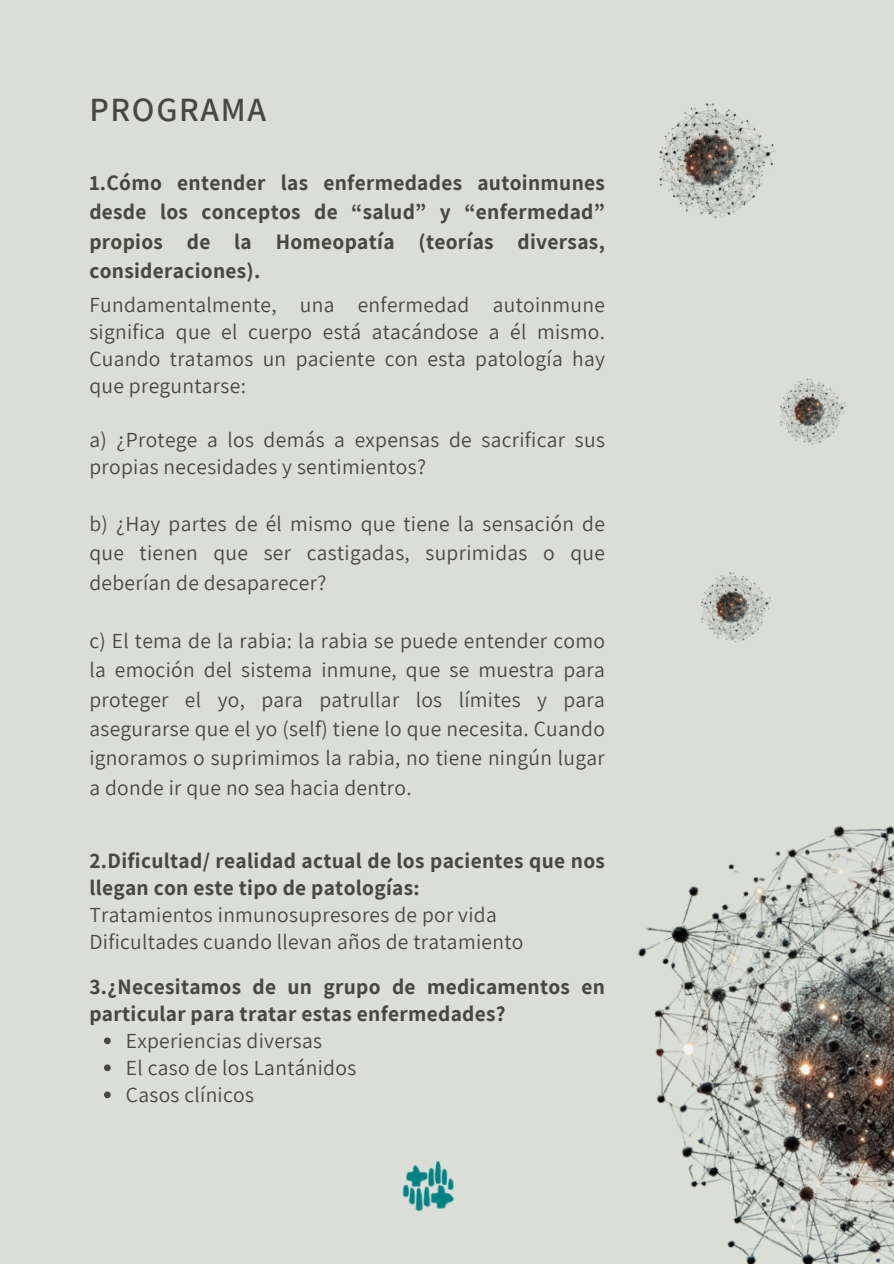
<style>
.page{position:relative;width:894px;height:1264px;background:#fff}
.page>*{position:absolute;margin:0;border:0;box-sizing:border-box;transform-origin:0 0}
.t1{font:600 33.9px "Assistant";letter-spacing:.05em;color:#4a483e}
.t2{font:21.45px/29.2px "Assistant";letter-spacing:.015em;color:#4a483e;text-align:justify}
.t3{font:700 21.45px/29.2px "Assistant";letter-spacing:.015em;color:#4a483e}
</style>
<div class="page">
<div style="left:0;top:0;width:893px;height:1263px;background:#daded7"></div>
<svg style="left:104px;top:1037px;width:7px;height:7px"></svg>
<svg style="left:104px;top:1064px;width:7px;height:7px"></svg>
<svg style="left:104px;top:1091px;width:7px;height:7px"></svg>
<img style="left:402px;top:1161px;width:52px;height:51px">
<img style="left:638px;top:826px;width:255px;height:437px">
<img style="left:659px;top:103px;width:117px;height:115px">
<img style="left:779px;top:378px;width:68px;height:67px">
<img style="left:701px;top:572px;width:70px;height:71px">
<p class="t1" style="left:89px;top:87px;width:178px">PROGRAMA</p>
<p class="t3" style="left:89px;top:167px;width:517px;text-align:justify">1.Cómo entender las enfermedades autoinmunes desde los conceptos de “salud” y “enfermedad” propios de la Homeopatía (teorías diversas, consideraciones).</p>
<p class="t2" style="left:89px;top:290px;width:517px;line-height:27px">Fundamentalmente, una enfermedad autoinmune significa que el cuerpo está atacándose a él mismo.<br>Cuando tratamos un paciente con esta patología hay que preguntarse:</p>
<p class="t2" style="left:89px;top:425px;width:517px;line-height:27px">a) ¿Protege a los demás a expensas de sacrificar sus propias necesidades y sentimientos?</p>
<p class="t2" style="left:89px;top:508px;width:517px">b) ¿Hay partes de él mismo que tiene la sensación de que tienen que ser castigadas, suprimidas o que deberían de desaparecer?</p>
<p class="t2" style="left:89px;top:625px;width:517px">c) El tema de la rabia: la rabia se puede entender como la emoción del sistema inmune, que se muestra para proteger el yo, para patrullar los límites y para asegurarse que el yo (self) tiene lo que necesita. Cuando ignoramos o suprimimos la rabia, no tiene ningún lugar a donde ir que no sea hacia dentro.</p>
<p class="t3" style="left:89px;top:846px;width:517px;line-height:27px">2.Dificultad/ realidad actual de los pacientes que nos llegan con este tipo de patologías:</p>
<p class="t2" style="left:89px;top:899px;width:409px">Tratamientos inmunosupresores de por vida</p>
<p class="t2" style="left:89px;top:926px;width:435px">Dificultades cuando llevan años de tratamiento</p>
<p class="t3" style="left:89px;top:972px;width:517px;line-height:27px">3.¿Necesitamos de un grupo de medicamentos en particular para tratar estas enfermedades?</p>
<h1 class="t2" style="left:126px;top:1025px;width:198px">Experiencias diversas</h1>
<p class="t2" style="left:126px;top:1052px;width:232px">El caso de los Lantánidos</p>
<p class="t2" style="left:126px;top:1079px;width:130px">Casos clínicos</p>
</div>
